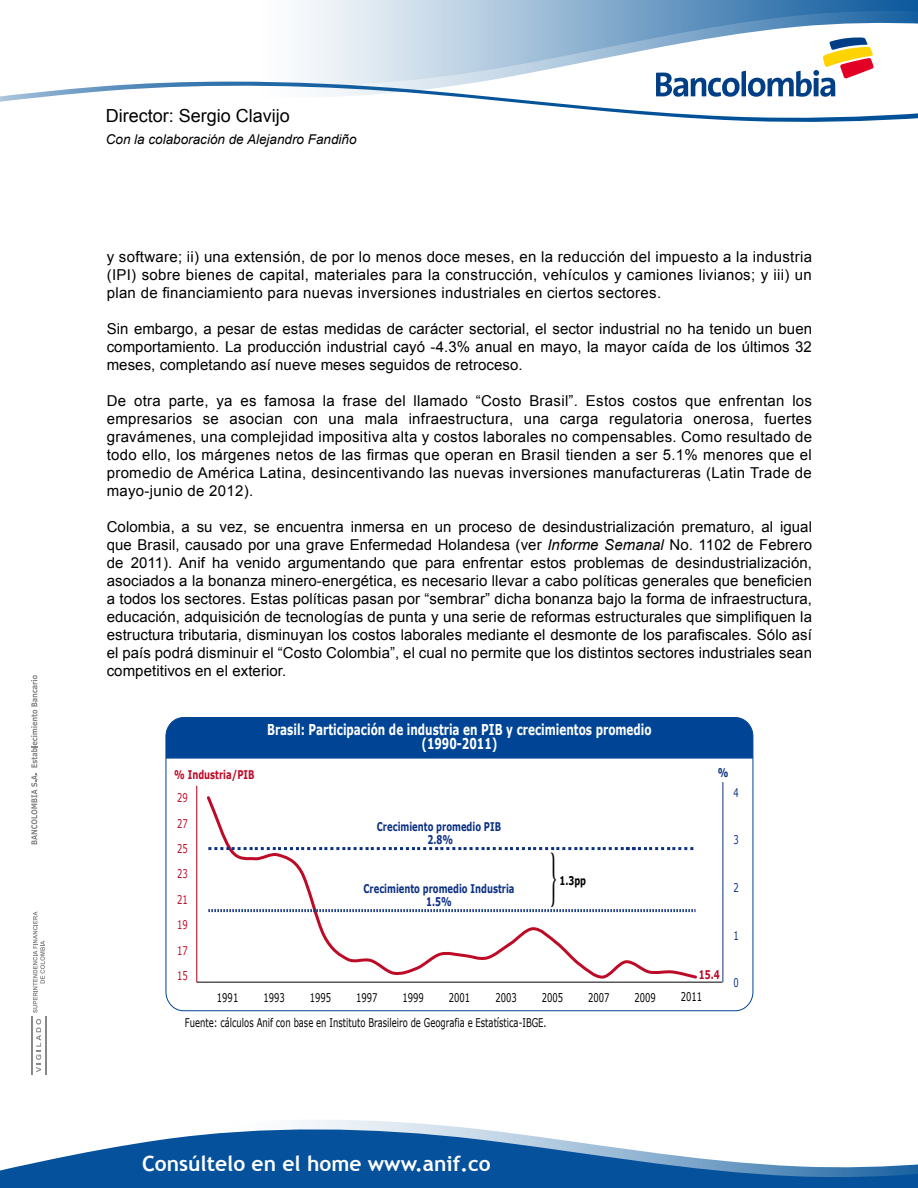
<style>
.page{position:relative;width:918px;height:1188px;background:#fff}
.page>*{position:absolute;margin:0;border:0;box-sizing:border-box;transform-origin:0 0}
.t1{font:300 59.25px "Helvetica";color:#000;scale:.41 1}
.t2{font:700 21px "Trebuchet MS";color:#fff}
.t3{font:18px "Arial";color:#000}
.t4{font:15px/18px "Arial";letter-spacing:.005em;color:#000;text-align:justify}
.t5{font:700 15px/13.5px "Verdana";color:#fff;text-align:center;scale:.7 1}
.t6{font:italic 13.5px "Arial";color:#000}
.t7{font:12px "Verdana";color:#000;scale:.7 1}
.t8{font:700 12px/13.5px "Verdana";color:#0c3183;text-align:center;scale:.7 1}
.t9{font:700 12px "Verdana";color:#bd0a26;scale:.7 1}
.t10{font:12px "Verdana";color:#bd0a26;scale:.7 1}
.t11{font:12px "Verdana";color:#0c3183;scale:.7 1}
.t12{font:700 12px "Verdana";color:#000;scale:.7 1}
.s1{font-style:italic}
</style>
<div class="page">
<svg style="left:298px;top:1120px;width:137px;height:5px"></svg>
<svg style="left:302px;top:0;width:616px;height:37px"></svg>
<svg style="left:0;top:37px;width:918px;height:85px"></svg>
<svg style="left:0;top:1125px;width:918px;height:63px;fill:#05519c"></svg>
<svg style="left:31px;top:675px;width:6px;height:169px"></svg>
<hr style="left:31px;top:1016px;width:1px;height:59px;background:#87888a">
<hr style="left:45px;top:1016px;width:1px;height:59px;background:#87888a">
<svg style="left:36px;top:1019px;width:5px;height:53px"></svg>
<svg style="left:33px;top:911px;width:12px;height:102px"></svg>
<div style="left:166px;top:718px;width:587px;height:41px;background:#004595"></div>
<hr style="left:723px;top:782px;width:1px;height:200px;background:#0c3183">
<hr style="left:196px;top:786px;width:1px;height:196px;background:#bd0a26">
<hr style="left:197px;top:982px;width:525px;height:1px;background:#000">
<svg style="left:207px;top:796px;width:490px;height:183px"></svg>
<svg style="left:208px;top:847px;width:488px;height:3px"></svg>
<svg style="left:208px;top:909px;width:488px;height:3px"></svg>
<p class="t3" style="left:106px;top:104px;width:186px">Director: Sergio Clavijo</p>
<p class="t6" style="left:106px;top:130px;width:252px">Con la colaboración de Alejandro Fandiño</p>
<p class="t4" style="left:107px;top:248px;width:707px">y software; ii) una extensión, de por lo menos doce meses, en la reducción del impuesto a la industria (IPI) sobre bienes de capital, materiales para la construcción, vehículos y camiones livianos; y iii) un plan de financiamiento para nuevas inversiones industriales en ciertos sectores.</p>
<p class="t4" style="left:107px;top:320px;width:707px">Sin embargo, a pesar de estas medidas de carácter sectorial, el sector industrial no ha tenido un buen comportamiento. La producción industrial cayó -4.3% anual en mayo, la mayor caída de los últimos 32 meses, completando así nueve meses seguidos de retroceso.</p>
<p class="t4" style="left:107px;top:392px;width:707px">De otra parte, ya es famosa la frase del llamado “Costo Brasil”. Estos costos que enfrentan los empresarios se asocian con una mala infraestructura, una carga regulatoria onerosa, fuertes gravámenes, una complejidad impositiva alta y costos laborales no compensables. Como resultado de todo ello, los márgenes netos de las firmas que operan en Brasil tienden a ser 5.1% menores que el promedio de América Latina, desincentivando las nuevas inversiones manufactureras (Latin Trade de mayo-junio de 2012).</p>
<p class="t4" style="left:107px;top:518px;width:707px">Colombia, a su vez, se encuentra inmersa en un proceso de desindustrialización prematuro, al igual que Brasil, causado por una grave Enfermedad Holandesa (ver <span class="s1">Informe Semanal</span> No. 1102 de Febrero de 2011). Anif ha venido argumentando que para enfrentar estos problemas de desindustrialización, asociados a la bonanza minero-energética, es necesario llevar a cabo políticas generales que beneficien a todos los sectores. Estas políticas pasan por “sembrar” dicha bonanza bajo la forma de infraestructura, educación, adquisición de tecnologías de punta y una serie de reformas estructurales que simplifiquen la estructura tributaria, disminuyan los costos laborales mediante el desmonte de los parafiscales. Sólo así el país podrá disminuir el “Costo Colombia”, el cual no permite que los distintos sectores industriales sean competitivos en el exterior.</p>
<p class="t9" style="left:174px;top:767px;width:116px">% Industria/PIB</p>
<p class="t10" style="left:177px;top:790px;width:17px">29</p>
<p class="t10" style="left:177px;top:816px;width:17px">27</p>
<p class="t10" style="left:177px;top:841px;width:17px">25</p>
<p class="t10" style="left:177px;top:866px;width:17px">23</p>
<p class="t10" style="left:177px;top:892px;width:17px">21</p>
<p class="t10" style="left:177px;top:917px;width:17px">19</p>
<p class="t10" style="left:177px;top:943px;width:17px">17</p>
<p class="t10" style="left:177px;top:968px;width:17px">15</p>
<p class="t5" style="left:267px;top:723px;width:551px">Brasil: Participación de industria en PIB y crecimientos promedio (1990-2011)</p>
<p class="t8" style="left:377px;top:820px;width:179px">Crecimiento promedio PIB<br>2.8%</p>
<p class="t8" style="left:364px;top:881px;width:217px">Crecimiento promedio Industria<br>1.5%</p>
<h1 class="t1" style="left:550px;top:828px;width:21px">}</h1>
<p class="t12" style="left:559px;top:872px;width:40px">1.3pp</p>
<p class="t8" style="left:718px;top:766px;width:17px">%</p>
<p class="t11" style="left:734px;top:785px;width:9px">4</p>
<p class="t11" style="left:734px;top:832px;width:9px">3</p>
<p class="t11" style="left:734px;top:880px;width:9px">2</p>
<p class="t9" style="left:699px;top:966px;width:31px">15.4</p>
<p class="t11" style="left:734px;top:928px;width:9px">1</p>
<p class="t11" style="left:734px;top:975px;width:9px">0</p>
<p class="t7" style="left:217px;top:990px;width:32px">1991</p>
<p class="t7" style="left:263px;top:990px;width:32px">1993</p>
<p class="t7" style="left:310px;top:990px;width:32px">1995</p>
<p class="t7" style="left:356px;top:990px;width:32px">1997</p>
<p class="t7" style="left:403px;top:990px;width:32px">1999</p>
<p class="t7" style="left:449px;top:990px;width:32px">2001</p>
<p class="t7" style="left:495px;top:990px;width:32px">2003</p>
<p class="t7" style="left:542px;top:990px;width:32px">2005</p>
<p class="t7" style="left:588px;top:990px;width:32px">2007</p>
<p class="t7" style="left:635px;top:990px;width:32px">2009</p>
<p class="t7" style="left:681px;top:989px;width:32px">2011</p>
<p class="t7" style="left:185px;top:1015px;width:518px">Fuente: cálculos Anif con base en Instituto Brasileiro de Geografia e Estatística-IBGE.</p>
<h2 class="t2" style="left:142px;top:1150px;width:350px">Consúltelo en el home www.anif.co</h2>
</div>
